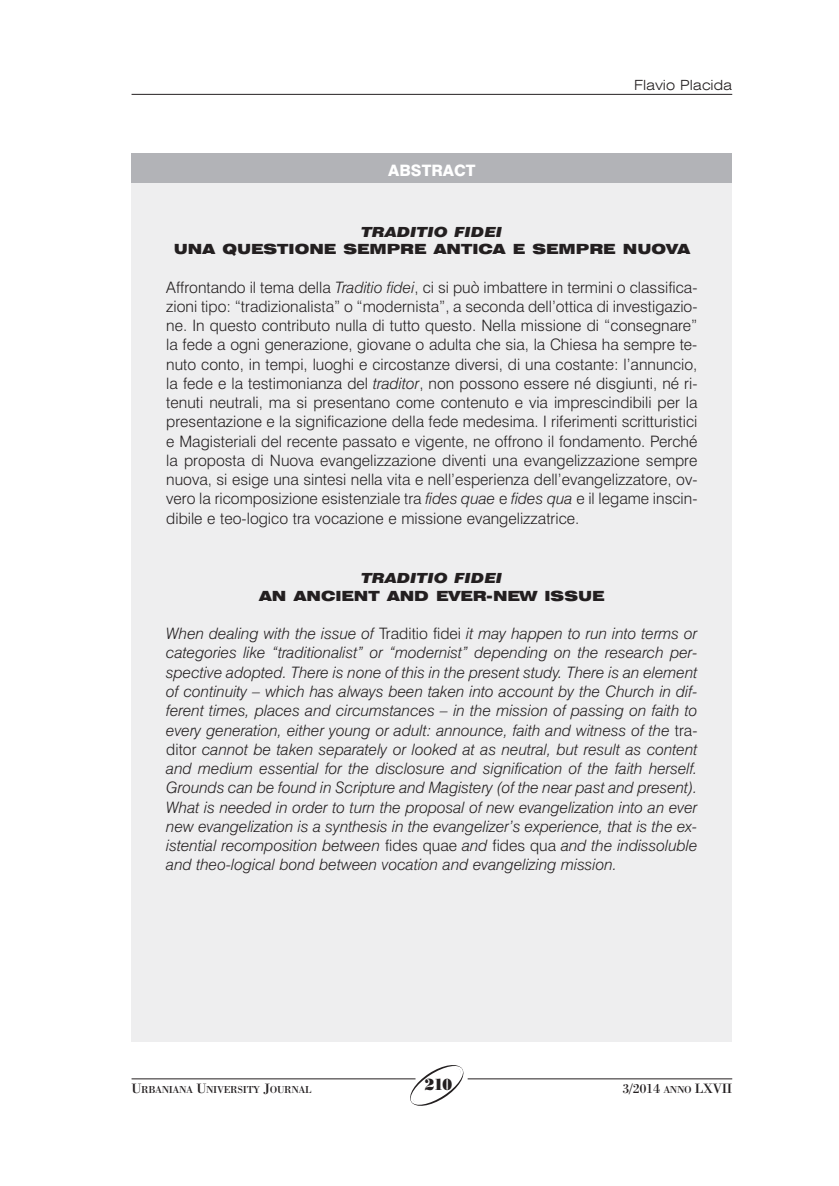
<style>
.page{position:relative;width:839px;height:1186px;background:#fff}
.page>*{position:absolute;margin:0;border:0;box-sizing:border-box;transform-origin:0 0}
.t1{font:16.1px "Bodoni Poster";color:#231f20;scale:.9 1}
.t2{font:300 15.75px/19.2px "Swiss 721 BT";color:#231f20;text-align:justify}
.t3{font:italic 300 15.75px/19.2px "Swiss 721 BT";color:#231f20;text-align:justify}
.t4{font:800 15.75px "Swiss 721 BT";color:#fff}
.t5{font:900 expanded 14px "Swiss 721 BT";color:#231f20}
.t6{font:italic 900 14px "Swiss 721 BT";color:#231f20;scale:1.23 1}
.t7{font:14px "Bodoni BT";letter-spacing:-.025em;color:#231f20}
.t8{font:300 expanded 14px "Swiss 721 BT";color:#231f20}
.t9{font:10.5px "Bodoni BT";letter-spacing:-.035em;color:#231f20}
.s1{font-style:italic}
.s2{font-style:normal}
.s3{font-size:14px}
.s4{font-size:10.5px}
</style>
<div class="page">
<hr style="left:131px;top:94px;width:601px;height:1px;background:#231f20">
<hr style="left:131px;top:1078px;width:284px;height:1px;background:#231f20">
<hr style="left:467px;top:1078px;width:265px;height:1px;background:#231f20">
<svg style="left:407px;top:1065px;width:57px;height:41px"></svg>
<div style="left:131px;top:153px;width:601px;height:889px;background:#eeeeef"></div>
<div style="left:131px;top:153px;width:601px;height:30px;background:#b2b3b7"></div>
<p class="t4" style="left:388px;top:164px;width:89px">ABSTRACT</p>
<p class="t8" style="left:634px;top:80px;width:100px">Flavio Placida</p>
<p class="t6" style="left:361px;top:226px;width:116px">TRADITIO FIDEI</p>
<p class="t5" style="left:174px;top:244px;width:518px">UNA QUESTIONE SEMPRE ANTICA E SEMPRE NUOVA</p>
<p class="t2" style="left:166px;top:279px;width:532px">Affrontando il tema della <span class="s1">Traditio fidei</span>, ci si può imbattere in termini o classifica&shy;zioni tipo: “tradizionalista” o “modernista”, a seconda dell’ottica di investigazio&shy;ne. In questo contributo nulla di tutto questo. Nella missione di “consegnare” la fede a ogni generazione, giovane o adulta che sia, la Chiesa ha sempre te&shy;nuto conto, in tempi, luoghi e circostanze diversi, di una costante: l’annuncio, la fede e la testimonianza del <span class="s1">traditor</span>, non possono essere né disgiunti, né ri&shy;tenuti neutrali, ma si presentano come contenuto e via imprescindibili per la presentazione e la significazione della fede medesima. I riferimenti scritturistici e Magisteriali del recente passato e vigente, ne offrono il fondamento. Perché la proposta di Nuova evangelizzazione diventi una evangelizzazione sempre nuova, si esige una sintesi nella vita e nell’esperienza dell’evangelizzatore, ov&shy;vero la ricomposizione esistenziale tra <span class="s1">fides quae</span> e <span class="s1">fides qua</span> e il legame inscin&shy;dibile e teo-logico tra vocazione e missione evangelizzatrice.</p>
<p class="t6" style="left:361px;top:573px;width:116px">TRADITIO FIDEI</p>
<p class="t5" style="left:259px;top:590px;width:347px">AN ANCIENT AND EVER-NEW ISSUE</p>
<p class="t3" style="left:166px;top:625px;width:532px">When dealing with the issue of <span class="s2">Traditio fidei</span> it may happen to run into terms or categories like “traditionalist” or “modernist” depending on the research per&shy;spective adopted. There is none of this in the present study. There is an element of continuity – which has always been taken into account by the Church in dif&shy;ferent times, places and circumstances – in the mission of passing on faith to every generation, either young or adult: announce, faith and witness of the <span class="s2">tra&shy;ditor</span> cannot be taken separately or looked at as neutral, but result as content and medium essential for the disclosure and signification of the faith herself.<br>Grounds can be found in Scripture and Magistery (of the near past and present).<br>What is needed in order to turn the proposal of new evangelization into an ever new evangelization is a synthesis in the evangelizer’s experience, that is the ex&shy;istential recomposition between <span class="s2">fides quae</span> and <span class="s2">fides qua</span> and the indissoluble and theo-logical bond between vocation and evangelizing mission.</p>
<p class="t9" style="left:131px;top:1085px;width:181px"><span class="s3">U</span>RBANIANA <span class="s3">U</span>NIVERSITY <span class="s3">J</span>OURNAL</p>
<p class="t1" style="left:424px;top:1078px;width:32px">210</p>
<p class="t7" style="left:622px;top:1083px;width:111px">3/2014 <span class="s4">ANNO</span> LXVII</p>
</div>
